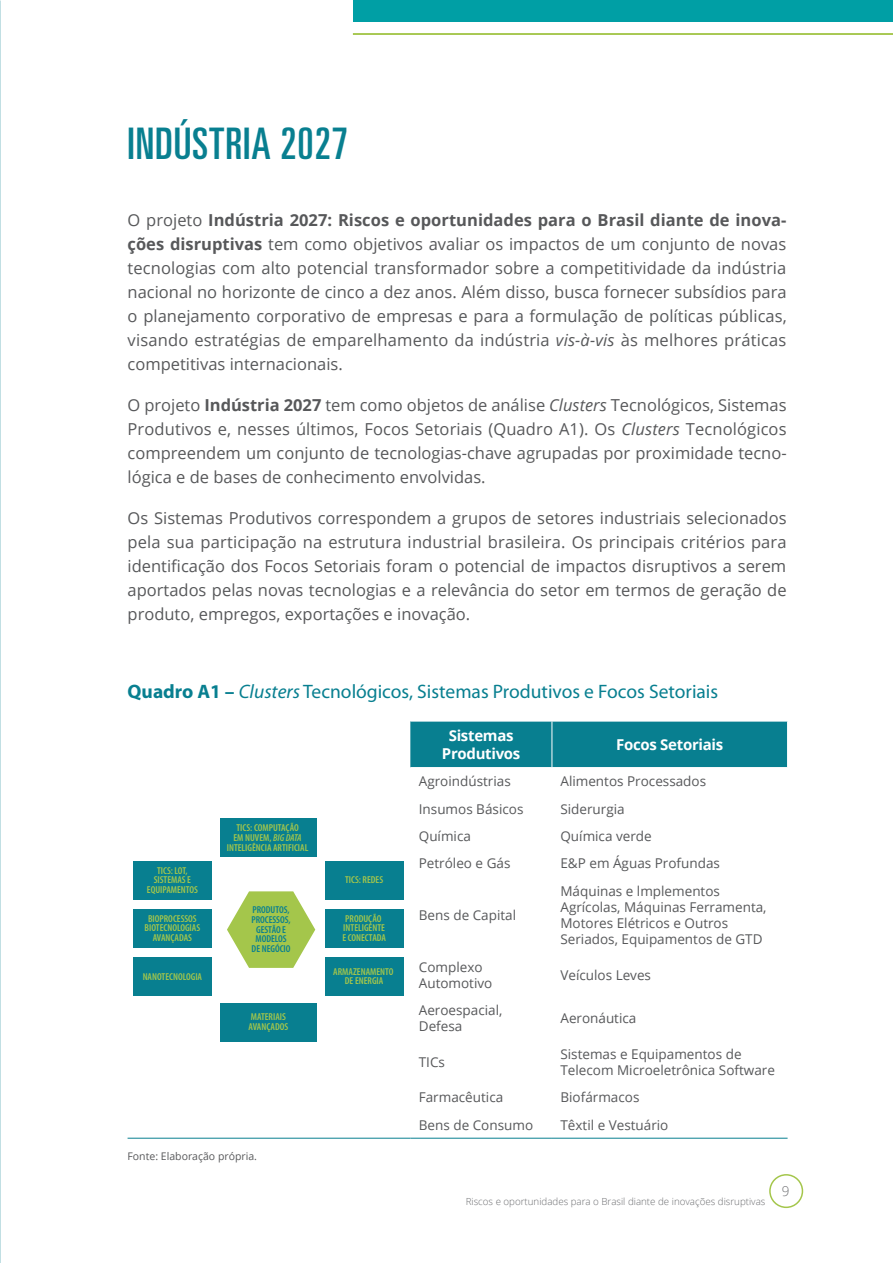
<style>
.page{position:relative;width:893px;height:1263px;background:#fff}
.page>*{position:absolute;margin:0;border:0;box-sizing:border-box;transform-origin:0 0}
.t1{font:ultra-condensed 43.5px "Univers LT Std";letter-spacing:.02em;color:#087f90}
.t2{font:19.5px "Myriad Pro";color:#087f90}
.t3{font:16.5px/24px "Open Sans";color:#57585a;text-align:justify}
.t4{font:700 15px/18px "Open Sans";letter-spacing:-.02em;color:#fff;text-align:center}
.t5{font:13.5px/16.2px "Open Sans";color:#57585a}
.t6{font:300 13.5px "Open Sans";color:#6c6d70}
.t7{font:10.5px "Open Sans";color:#57585a}
.t8{font:600 condensed 10.05px/9.6px "Myriad Pro";color:#a4c64b;text-align:center}
.t9{font:600 condensed 10.05px/9.6px "Myriad Pro";color:#087f90;text-align:center}
.t10{font:300 9.75px "Open Sans";color:#6c6d70}
.s1{font-weight:700}
.s2{font-style:italic}
</style>
<div class="page">
<svg style="left:0;top:0;width:1px;height:1263px"></svg>
<div style="left:410px;top:722px;width:377px;height:45px;background:#087f90"></div>
<hr style="left:552px;top:721px;width:1px;height:46px;background:#fff">
<hr style="left:128px;top:1138px;width:282px;height:1px;background:#087f90">
<hr style="left:410px;top:1138px;width:142px;height:1px;background:#087f90">
<hr style="left:552px;top:1138px;width:236px;height:1px;background:#087f90">
<svg style="left:227px;top:891px;width:88px;height:77px"></svg>
<div style="left:220px;top:818px;width:96px;height:38px;background:#087f90"></div>
<div style="left:133px;top:861px;width:79px;height:38px;background:#087f90"></div>
<div style="left:133px;top:909px;width:79px;height:39px;background:#087f90"></div>
<div style="left:133px;top:957px;width:79px;height:39px;background:#087f90"></div>
<div style="left:325px;top:861px;width:78px;height:38px;background:#087f90"></div>
<div style="left:325px;top:909px;width:78px;height:39px;background:#087f90"></div>
<div style="left:325px;top:957px;width:78px;height:39px;background:#087f90"></div>
<div style="left:220px;top:1003px;width:96px;height:38px;background:#087f90"></div>
<div style="left:353px;top:0;width:540px;height:21px;background:#009fa5"></div>
<hr style="left:353px;top:33px;width:540px;height:2px;background:#a4c64b">
<div style="left:769px;top:1174px;width:34px;height:34px;border:2px solid #a4c64b;border-radius:50%"></div>
<h1 class="t1" style="left:128px;top:119px;width:222px">INDÚSTRIA 2027</h1>
<p class="t3" style="left:128px;top:207px;width:661px">O projeto <span class="s1">Indústria 2027: Riscos e oportunidades para o Brasil diante de inova&shy;ções disruptivas</span> tem como objetivos avaliar os impactos de um conjunto de novas tecnologias com alto potencial transformador sobre a competitividade da indústria nacional no horizonte de cinco a dez anos. Além disso, busca fornecer subsídios para o planejamento corporativo de empresas e para a formulação de políticas públicas, visando estratégias de emparelhamento da indústria <span class="s2">vis-à-vis</span> às melhores práticas competitivas internacionais.</p>
<p class="t3" style="left:128px;top:392px;width:661px">O projeto <span class="s1">Indústria 2027</span> tem como objetos de análise <span class="s2">Clusters</span> Tecnológicos, Sistemas Produtivos e, nesses últimos, Focos Setoriais (Quadro A1). Os <span class="s2">Clusters</span> Tecnológicos compreendem um conjunto de tecnologias-chave agrupadas por proximidade tecno&shy;lógica e de bases de conhecimento envolvidas.</p>
<p class="t3" style="left:128px;top:505px;width:661px">Os Sistemas Produtivos correspondem a grupos de setores industriais selecionados pela sua participação na estrutura industrial brasileira. Os principais critérios para identificação dos Focos Setoriais foram o potencial de impactos disruptivos a serem aportados pelas novas tecnologias e a relevância do setor em termos de geração de produto, empregos, exportações e inovação.</p>
<p class="t2" style="left:128px;top:679px;width:592px"><span class="s1">Quadro A1 –</span> <span class="s2">Clusters</span> Tecnológicos, Sistemas Produtivos e Focos Setoriais</p>
<p class="t8" style="left:147px;top:865px;width:52px">TICS: LOT,<br>SISTEMAS E<br>EQUIPAMENTOS</p>
<p class="t8" style="left:145px;top:914px;width:57px">BIOPROCESSOS<br>BIOTECNOLOGIAS<br>AVANÇADAS</p>
<p class="t8" style="left:143px;top:972px;width:61px">NANOTECNOLOGIA</p>
<p class="t8" style="left:227px;top:823px;width:83px">TICS: COMPUTAÇÃO<br>EM NUVEM, <span class="s2">BIG DATA<br></span>INTELIGÊNCIA ARTIFICIAL</p>
<p class="t9" style="left:251px;top:905px;width:41px">PRODUTOS,<br>PROCESSOS,<br>GESTÃO E<br>MODELOS<br>DE NEGÓCIO</p>
<p class="t8" style="left:249px;top:1012px;width:41px;text-align:left">MATERIAIS<br>AVANÇADOS</p>
<p class="t8" style="left:345px;top:875px;width:40px">TICS: REDES</p>
<p class="t8" style="left:342px;top:914px;width:45px;text-align:left">PRODUÇÃO<br>INTELIGENTE<br>E CONECTADA</p>
<p class="t8" style="left:333px;top:967px;width:62px">ARMAZENAMENTO<br>DE ENERGIA</p>
<p class="t7" style="left:128px;top:1149px;width:131px">Fonte: Elaboração própria.</p>
<p class="t4" style="left:442px;top:726px;width:80px">Sistemas<br>Produtivos</p>
<p class="t4" style="left:616px;top:735px;width:109px">Focos Setoriais</p>
<p class="t5" style="left:419px;top:773px;width:93px">Agroindústrias</p>
<p class="t5" style="left:560px;top:773px;width:147px">Alimentos Processados</p>
<p class="t5" style="left:419px;top:800px;width:106px">Insumos Básicos</p>
<p class="t5" style="left:560px;top:800px;width:66px">Siderurgia</p>
<p class="t5" style="left:419px;top:828px;width:54px">Química</p>
<p class="t5" style="left:560px;top:828px;width:93px">Química verde</p>
<p class="t5" style="left:419px;top:855px;width:93px">Petróleo e Gás</p>
<p class="t5" style="left:560px;top:855px;width:161px">E&amp;P em Águas Profundas</p>
<p class="t5" style="left:419px;top:907px;width:99px">Bens de Capital</p>
<p class="t5" style="left:560px;top:882px;width:208px">Máquinas e lmplementos<br>Agrícolas, Máquinas Ferramenta,<br>Motores Elétricos e Outros<br>Seriados, Equipamentos de GTD</p>
<p class="t5" style="left:419px;top:958px;width:75px">Complexo<br>Automotivo</p>
<p class="t5" style="left:560px;top:966px;width:92px">Veículos Leves</p>
<p class="t5" style="left:419px;top:1002px;width:85px">Aeroespacial,<br>Defesa</p>
<p class="t5" style="left:560px;top:1010px;width:77px">Aeronáutica</p>
<p class="t5" style="left:419px;top:1053px;width:28px">TICs</p>
<p class="t5" style="left:560px;top:1045px;width:216px">Sistemas e Equipamentos de<br>Telecom Microeletrônica Software</p>
<p class="t5" style="left:419px;top:1089px;width:86px">Farmacêutica</p>
<p class="t5" style="left:560px;top:1089px;width:80px">Biofármacos</p>
<p class="t5" style="left:419px;top:1116px;width:116px">Bens de Consumo</p>
<p class="t5" style="left:560px;top:1116px;width:109px">Têxtil e Vestuário</p>
<p class="t10" style="left:466px;top:1195px;width:301px">Riscos e oportunidades para o Brasil diante de inovações disruptivas</p>
<p class="t6" style="left:782px;top:1182px;width:9px">9</p>
</div>
